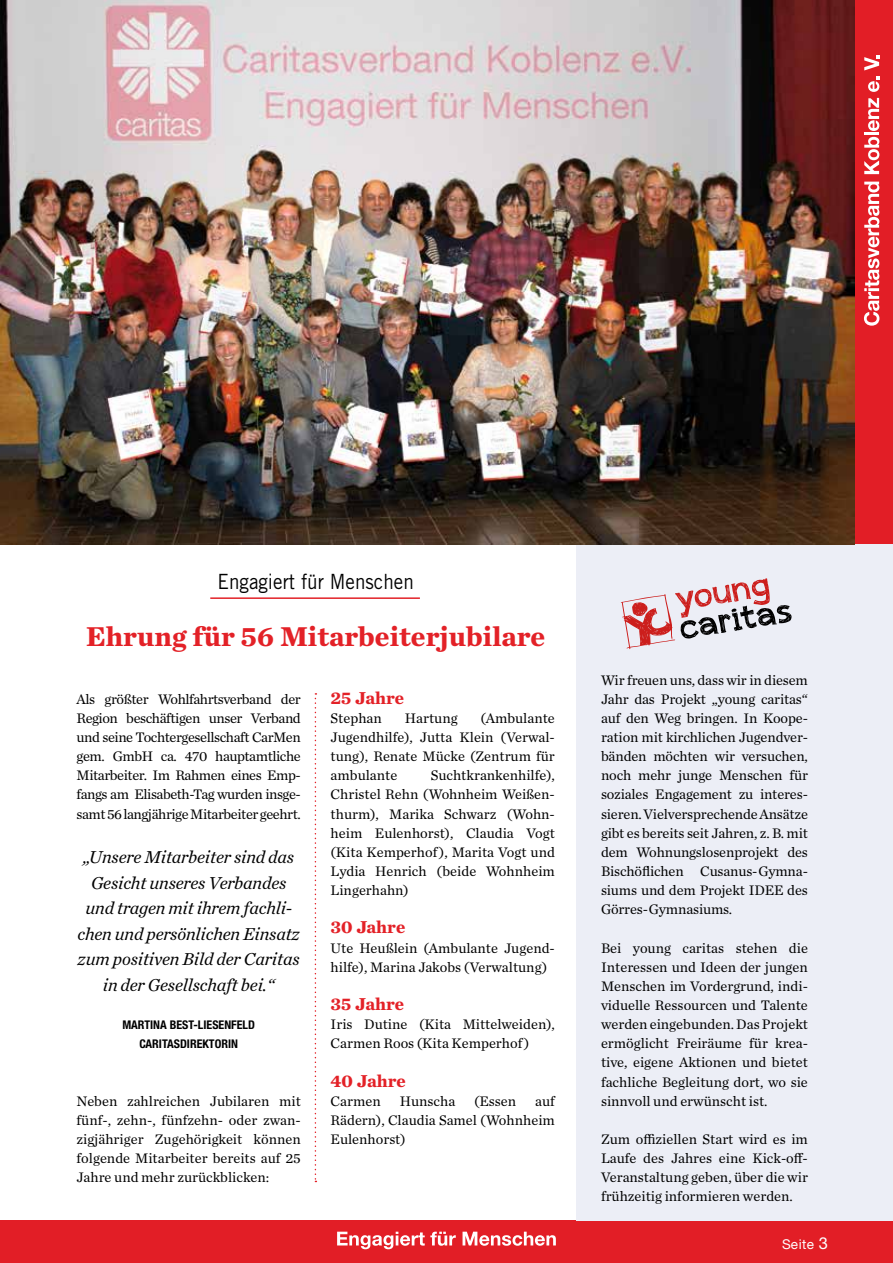
<style>
.page{position:relative;width:893px;height:1263px;background:#fff}
.page>*{position:absolute;margin:0;border:0;box-sizing:border-box;transform-origin:0 0}
.t1{font:700 28.5px "Chronicle Text G1";color:#e32127}
.t2{font:21px "Trade Gothic";color:#000;scale:.9 1}
.t3{font:italic 18px/25.5px "Chronicle Text G1";letter-spacing:-.01em;color:#000;text-align:center}
.t4{font:700 18px "Chronicle Text G1";color:#e32127}
.t5{font:14.4px/19.2px "Chronicle Text G1";color:#000;text-align:justify}
.t6{font:13.5px "Helvetica Neue";letter-spacing:.03em;color:#fff}
.t7{font:700 condensed 12px/19.2px "Helvetica Neue LT Std";color:#000;text-align:center}
.s1{font-size:16.5px}
</style>
<div class="page">
<div style="left:0;top:1221px;width:893px;height:42px;background:#e21e26"></div>
<svg style="left:337px;top:1232px;width:119px;height:17px"></svg>
<svg style="left:463px;top:1232px;width:93px;height:14px"></svg>
<div style="left:855px;top:0;width:38px;height:634px;background:#e21e26"></div>
<svg style="left:864px;top:182px;width:15px;height:144px"></svg>
<svg style="left:864px;top:137px;width:15px;height:37px"></svg>
<hr style="left:864px;top:132px;width:15px;height:3px;background:#fff">
<svg style="left:868px;top:98px;width:11px;height:33px"></svg>
<svg style="left:868px;top:77px;width:11px;height:15px"></svg>
<svg style="left:864px;top:56px;width:15px;height:14px"></svg>
<div style="left:577px;top:544px;width:316px;height:676px;background:#eceef6"></div>
<img style="left:0;top:0;width:854px;height:544px">
<svg style="left:621px;top:578px;width:170px;height:71px"></svg>
<hr style="left:210px;top:597px;width:210px;height:2px;background:#e32127">
<svg style="left:315px;top:693px;width:1px;height:489px"></svg>
<h2 class="t2" style="left:218px;top:569px;width:220px">Engagiert für Menschen</h2>
<h1 class="t1" style="left:86px;top:614px;width:461px">Ehrung für 56 Mitarbeiterjubilare</h1>
<p class="t5" style="left:77px;top:689px;width:226px">Als größter Wohlfahrtsverband der Region beschäftigen unser Verband und seine Tochtergesellschaft CarMen gem. GmbH ca. 470 hauptamtliche Mitarbeiter. Im Rahmen eines Emp&shy;fangs am Elisabeth-Tag wurden insge&shy;samt 56 langjährige Mitarbeiter geehrt.</p>
<p class="t3" style="left:77px;top:843px;width:224px">„Unsere Mitarbeiter sind das<br>Gesicht unseres Verbandes und tragen mit ihrem fachli&shy;chen und persönlichen Einsatz zum positiven Bild der Caritas in der Gesellschaft bei.“</p>
<p class="t7" style="left:122px;top:1015px;width:134px">MARTINA BEST-LIESENFELD<br>CARITASDIREKTORIN</p>
<p class="t5" style="left:77px;top:1090px;width:226px">Neben zahlreichen Jubilaren mit fünf-, zehn-, fünfzehn- oder zwan&shy;zigjähriger Zugehörigkeit können folgende Mitarbeiter bereits auf 25<br>Jahre und mehr zurückblicken:</p>
<p class="t4" style="left:331px;top:683px;width:75px">25 Jahre</p>
<p class="t5" style="left:331px;top:708px;width:53px">Stephan</p>
<p class="t5" style="left:405px;top:708px;width:54px">Hartung</p>
<p class="t5" style="left:331px;top:708px;width:226px;text-indent:150px">(Ambulante Jugendhilfe), Jutta Klein (Verwal&shy;tung), Renate Mücke (Zentrum für ambulante</p>
<p class="t5" style="left:331px;top:765px;width:226px;text-indent:100px">Suchtkrankenhilfe), Christel Rehn (Wohnheim Weißen&shy;thurm), Marika Schwarz (Wohn&shy;heim Eulenhorst), Claudia Vogt (Kita Kemperhof ), Marita Vogt und Lydia Henrich (beide Wohnheim Lingerhahn)</p>
<p class="t4" style="left:331px;top:913px;width:76px">30 Jahre</p>
<p class="t5" style="left:331px;top:937px;width:226px">Ute Heußlein (Ambulante Jugend&shy;hilfe), Marina Jakobs (Verwaltung)</p>
<p class="t4" style="left:331px;top:989px;width:75px">35 Jahre</p>
<p class="t5" style="left:331px;top:1014px;width:226px">Iris Dutine (Kita Mittelweiden),<br>Carmen Roos (Kita Kemperhof )</p>
<p class="t4" style="left:331px;top:1066px;width:77px">40 Jahre</p>
<p class="t5" style="left:331px;top:1090px;width:52px">Carmen</p>
<p class="t5" style="left:400px;top:1090px;width:57px">Hunscha</p>
<p class="t5" style="left:474px;top:1090px;width:44px">(Essen</p>
<p class="t5" style="left:331px;top:1090px;width:226px;text-indent:205px">auf Rädern), Claudia Samel (Wohnheim Eulenhorst)</p>
<p class="t5" style="left:601px;top:669px;width:208px">Wir freuen uns, dass wir in diesem Jahr das Projekt „young caritas“ auf den Weg bringen. In Koope&shy;ration mit kirchlichen Jugendver&shy;bänden möchten wir versuchen, noch mehr junge Menschen für soziales Engagement zu interes&shy;sieren. Vielversprechende Ansätze gibt es bereits seit Jahren, z. B. mit dem Wohnungslosenprojekt des Bischöflichen Cusanus-Gymna&shy;siums und dem Projekt IDEE des Görres-Gymnasiums.</p>
<p class="t5" style="left:601px;top:937px;width:208px">Bei young caritas stehen die Interessen und Ideen der jungen Menschen im Vordergrund, indi&shy;viduelle Ressourcen und Talente werden eingebunden. Das Projekt ermöglicht Freiräume für krea&shy;tive, eigene Aktionen und bietet fachliche Begleitung dort, wo sie sinnvoll und erwünscht ist.</p>
<p class="t5" style="left:601px;top:1129px;width:208px">Zum offiziellen Start wird es im Laufe des Jahres eine Kick-off-Veranstaltung geben, über die wir frühzeitig informieren werden.</p>
<p class="t6" style="left:782px;top:1236px;width:48px">Seite <span class="s1">3</span></p>
</div>
